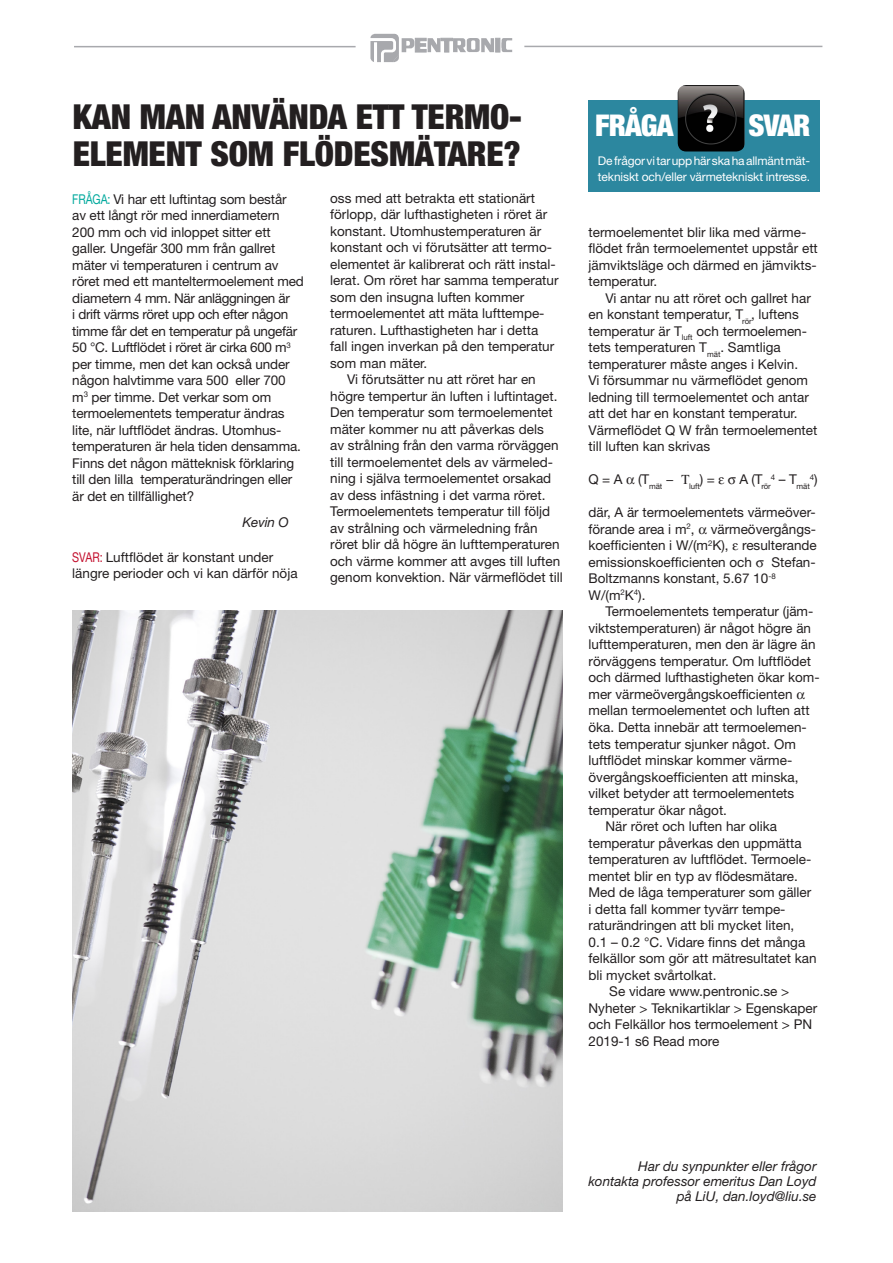
<style>
.page{position:relative;width:893px;height:1263px;background:#fff}
.page>*{position:absolute;margin:0;border:0;box-sizing:border-box;transform-origin:0 0}
.Rubrik{font:900 condensed 34.5px/37.5px "Helvetica Neue";letter-spacing:-.005em;color:#231f20}
.Rubrik-2{font:900 condensed 30px "Helvetica Neue";letter-spacing:-.03em;color:#fff}
.brödtext{font:13.5px/16.5px "Helvetica Neue";color:#231f20}
.brödtext-2{font:italic 13.5px/15px "Helvetica Neue";color:#231f20;text-align:right}
.brödtext-3{font:12px/15.8px "Helvetica Neue";letter-spacing:-.01em;color:#fff}
.brödtext-4{font:7.8px "Helvetica Neue";color:#231f20}
.s1{color:#00a99d}
.s2{color:#c3102e}
.s3{font-size:13.5px}
</style>
<div class="page">
<hr style="left:496px;top:38px;width:4px;height:14px;background:#a8a9ad">
<svg style="left:370px;top:34px;width:124px;height:28px"></svg>
<svg style="left:502px;top:38px;width:10px;height:14px"></svg>
<hr style="left:524px;top:46px;width:298px;height:1px;background:#a8a9ad">
<hr style="left:74px;top:46px;width:282px;height:1px;background:#a8a9ad">
<div style="left:588px;top:100px;width:232px;height:91px;background:#2c879f"></div>
<img style="left:678px;top:85px;width:67px;height:66px">
<img style="left:72px;top:610px;width:490px;height:602px">
<p class="Rubrik" style="left:73px;top:97px;width:450px">KAN MAN ANVÄNDA ETT TERMO-<br>ELEMENT SOM FLÖDESMÄTARE?</p>
<p class="brödtext" style="left:72px;top:190px;width:233px"><span class="s1">FRÅGA:</span> Vi har ett luftintag som består<br>av ett långt rör med innerdiametern 200 mm och vid inloppet sitter ett galler. Ungefär 300 mm från gallret mäter vi temperaturen i centrum av röret med ett manteltermoelement med diametern 4 mm. När anläggningen är<br>i drift värms röret upp och efter någon timme får det en temperatur på ungefär 50 °C. Luftflödet i röret är cirka 600 m<sup>3 </sup>per timme, men det kan också under någon halvtimme vara 500 eller 700 m<sup>3</sup> per timme. Det verkar som om termoelementets temperatur ändras lite, när luftflödet ändras. Utomhus&shy;temperaturen är hela tiden densamma.<br>Finns det någon mätteknisk förklaring till den lilla temperaturändringen eller är det en tillfällighet?</p>
<p class="brödtext-2" style="left:242px;top:514px;width:48px">Kevin O</p>
<p class="brödtext" style="left:72px;top:548px;width:227px"><span class="s2">SVAR:</span> Luftflödet är konstant under längre perioder och vi kan därför nöja</p>
<p class="brödtext" style="left:330px;top:190px;width:230px">oss med att betrakta ett stationärt förlopp, där lufthastigheten i röret är konstant. Utomhustemperaturen är konstant och vi förutsätter att termo&shy;elementet är kalibrerat och rätt instal&shy;lerat. Om röret har samma temperatur som den insugna luften kommer termoelementet att mäta lufttempe&shy;raturen. Lufthastigheten har i detta fall ingen inverkan på den temperatur som man mäter.</p>
<p class="brödtext" style="left:330px;top:371px;width:234px;text-indent:17px">Vi förutsätter nu att röret har en högre tempertur än luften i luftintaget.<br>Den temperatur som termoelementet mäter kommer nu att påverkas dels<br>av strålning från den varma rörväggen till termoelementet dels av värmeled&shy;ning i själva termoelementet orsakad av dess infästning i det varma röret.<br>Termoelementets temperatur till följd av strålning och värmeledning från röret blir då högre än lufttemperaturen och värme kommer att avges till luften genom konvektion. När värmeflödet till</p>
<p class="Rubrik-2" style="left:595px;top:107px;width:80px">FRÅGA</p>
<p class="Rubrik-2" style="left:749px;top:107px;width:63px">SVAR</p>
<p class="brödtext-3" style="left:598px;top:153px;width:214px">De frågor vi tar upp här ska ha allmänt mät&shy;tekniskt och/eller värmetekniskt intresse.</p>
<p class="brödtext" style="left:588px;top:224px;width:231px">termoelementet blir lika med värme&shy;flödet från termoelementet uppstår ett jämviktsläge och därmed en jämvikts&shy;temperatur.</p>
<p class="brödtext" style="left:588px;top:290px;width:230px;text-indent:17px">Vi antar nu att röret och gallret har en konstant temperatur, T<sub>rör</sub>, luftens temperatur är T<sub>luft</sub> och termoelemen&shy;tets temperaturen T<sub>mät</sub>. Samtliga temperaturer måste anges i Kelvin.<br>Vi försummar nu värmeflödet genom ledning till termoelementet och antar att det har en konstant temperatur.<br>Värmeflödet Q W från termoelementet till luften kan skrivas</p>
<p class="brödtext" style="left:588px;top:471px;width:128px">Q = A (T<sub>mät</sub> − <sub>luft</sub>) =</p>
<p class="brödtext" style="left:739px;top:471px;width:33px">A (T<sub>rör</sub></p>
<p class="brödtext-4" style="left:771px;top:481px;width:41px">4 <sup>–</sup> <sup>T</sup>mät</p>
<p class="brödtext-4" style="left:810px;top:472px;width:9px">4<span class="s3">)</span></p>
<p class="brödtext" style="left:588px;top:504px;width:230px;text-align:justify">där, A är termoelementets värmeöver&shy;förande area i m<sup>2</sup>, värmeövergångs&shy;koefficienten i W/(m<sup>2</sup>K), resulterande emissionskoefficienten och</p>
<p class="brödtext" style="left:588px;top:554px;width:229px;text-indent:183px">Stefan-<br>Boltzmanns konstant, 5.67 10<sup>-8</sup></p>
<p class="brödtext" style="left:588px;top:587px;width:59px">W/(m<sup>2</sup>K<sup>4</sup>).</p>
<p class="brödtext" style="left:588px;top:603px;width:233px;text-indent:17px">Termoelementets temperatur (jäm&shy;viktstemperaturen) är något högre än lufttemperaturen, men den är lägre än rörväggens temperatur. Om luftflödet och därmed lufthastigheten ökar kom&shy;mer värmeövergångskoefficienten mellan termoelementet och luften att öka. Detta innebär att termoelemen&shy;tets temperatur sjunker något. Om luftflödet minskar kommer värme&shy;övergångskoefficienten att minska, vilket betyder att termoelementets temperatur ökar något.</p>
<p class="brödtext" style="left:588px;top:818px;width:230px;text-indent:17px">När röret och luften har olika temperatur påverkas den uppmätta temperaturen av luftflödet. Termoele&shy;mentet blir en typ av flödesmätare.<br>Med de låga temperaturer som gäller i detta fall kommer tyvärr tempe&shy;raturändringen att bli mycket liten,<br>0.1 – 0.2 °C. Vidare finns det många felkällor som gör att mätresultatet kan bli mycket svårtolkat.</p>
<p class="brödtext" style="left:588px;top:983px;width:230px;text-indent:21px">Se vidare www.pentronic.se &gt;<br>Nyheter &gt; Teknikartiklar &gt; Egenskaper och Felkällor hos termoelement &gt; PN<br>2019-1 s6 Read more</p>
<p class="brödtext-2" style="left:638px;top:1158px;width:180px">Har du synpunkter eller frågor</p>
<p class="brödtext-2" style="left:588px;top:1173px;width:230px">kontakta professor emeritus Dan Loyd på LiU, dan.loyd@liu.se</p>
</div>
